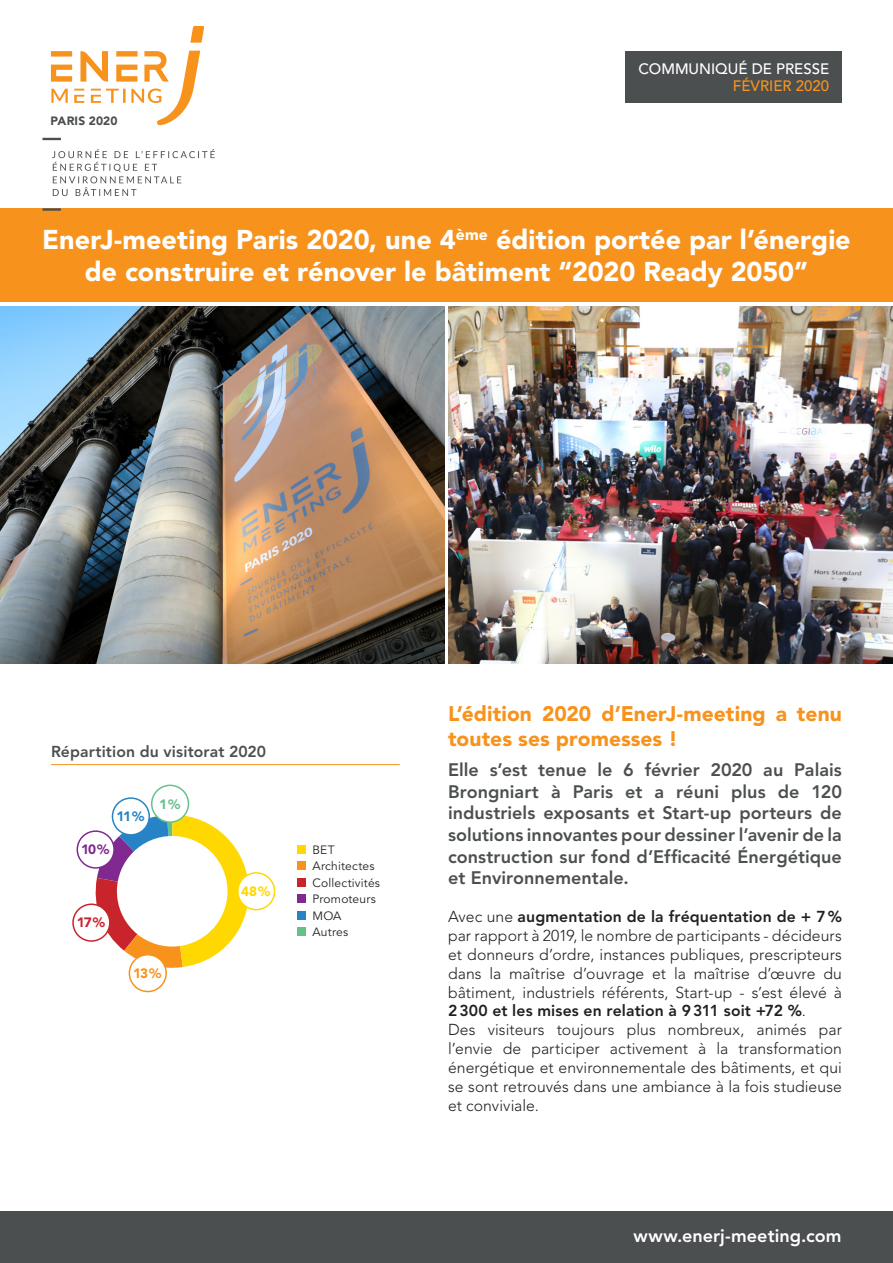
<style>
.page{position:relative;width:893px;height:1263px;background:#fff}
.page>*{position:absolute;margin:0;border:0;box-sizing:border-box;transform-origin:0 0}
.t1{font:900 27px "Avenir";color:#fff}
.t2{font:900 21px/25.2px "Avenir";color:#f7931d}
.t3{font:800 18px/21.6px "Avenir";letter-spacing:.005em;color:#4c4f50;text-align:justify}
.t4{font:800 18px "Avenir";letter-spacing:.005em;color:#fff}
.t5{font:300 15.75px/18.9px "Avenir";letter-spacing:.005em;color:#231f20;text-align:justify}
.t6{font:800 15.75px "Avenir";letter-spacing:.01em;color:#4c4f50}
.t7{font:500 15px "Avenir";color:#fff}
.t8{font:500 15px "Avenir";color:#f7931d}
.t9{font:900 13.5px "Avenir";color:#ffd801}
.t10{font:900 13.5px "Avenir";color:#f7931d}
.t11{font:900 13.5px "Avenir";color:#c8242b}
.t12{font:900 13.5px "Avenir";color:#802990}
.t13{font:900 13.5px "Avenir";color:#2783c5}
.t14{font:900 13.5px "Avenir";color:#65c18b}
.t15{font:12px "Avenir";letter-spacing:.015em;color:#231f20}
.t16{font:900 12px "Avenir";letter-spacing:.015em;color:#4c4f50}
.s1{font-weight:800}
</style>
<div class="page">
<img style="left:0;top:306px;width:444px;height:357px">
<img style="left:448px;top:306px;width:444px;height:357px">
<div style="left:625px;top:51px;width:217px;height:52px;background:#4c4f50"></div>
<div style="left:0;top:1212px;width:892px;height:51px;background:#4c4f50"></div>
<div style="left:0;top:208px;width:893px;height:94px;background:#f7931d"></div>
<svg style="left:43px;top:138px;width:172px;height:73px"></svg>
<svg style="left:51px;top:26px;width:153px;height:99px"></svg>
<hr style="left:51px;top:764px;width:349px;height:1px;background:#f7931d">
<div style="left:298px;top:845px;width:8px;height:9px;background:#ffd801"></div>
<div style="left:298px;top:862px;width:8px;height:8px;background:#f7931d"></div>
<div style="left:298px;top:878px;width:8px;height:9px;background:#c8242b"></div>
<div style="left:298px;top:895px;width:8px;height:8px;background:#802990"></div>
<div style="left:298px;top:911px;width:8px;height:9px;background:#2783c5"></div>
<div style="left:298px;top:928px;width:8px;height:8px;background:#65c18b"></div>
<svg style="left:95px;top:815px;width:154px;height:154px"></svg>
<div style="left:117px;top:836px;width:110px;height:110px;background:#fff;border-radius:50%"></div>
<div style="left:238px;top:873px;width:37px;height:37px;background:#fff;border-radius:50%"></div>
<div style="left:237px;top:872px;width:38px;height:38px;border:2px solid #ffd801;border-radius:50%"></div>
<div style="left:129px;top:955px;width:37px;height:36px;background:#fff;border-radius:50%"></div>
<div style="left:129px;top:954px;width:38px;height:38px;border:2px solid #f7931d;border-radius:50%"></div>
<div style="left:73px;top:904px;width:37px;height:37px;background:#fff;border-radius:50%"></div>
<div style="left:72px;top:903px;width:39px;height:39px;border:2px solid #c8242b;border-radius:50%"></div>
<div style="left:77px;top:831px;width:37px;height:37px;background:#fff;border-radius:50%"></div>
<div style="left:77px;top:830px;width:38px;height:39px;border:2px solid #802990;border-radius:50%"></div>
<div style="left:112px;top:798px;width:37px;height:37px;background:#fff;border-radius:50%"></div>
<div style="left:112px;top:797px;width:38px;height:39px;border:2px solid #2783c5;border-radius:50%"></div>
<div style="left:152px;top:785px;width:36px;height:37px;background:#fff;border-radius:50%"></div>
<div style="left:151px;top:784px;width:38px;height:39px;border:2px solid #65c18b;border-radius:50%"></div>
<p class="t16" style="left:51px;top:114px;width:68px">PARIS 2020</p>
<p class="t7" style="left:638px;top:60px;width:192px">COMMUNIQUÉ DE PRESSE</p>
<p class="t8" style="left:733px;top:77px;width:98px">FÉVRIER 2020</p>
<p class="t1" style="left:42px;top:223px;width:810px">EnerJ-meeting Paris 2020, une 4<sup>ème</sup> édition portée par l’énergie</p>
<p class="t1" style="left:85px;top:255px;width:725px">de construire et rénover le bâtiment “2020 Ready 2050”</p>
<p class="t6" style="left:51px;top:743px;width:217px">Répartition du visitorat 2020</p>
<p class="t13" style="left:116px;top:808px;width:30px">11%</p>
<p class="t12" style="left:81px;top:841px;width:30px">10%</p>
<p class="t14" style="left:159px;top:796px;width:23px">1%</p>
<p class="t11" style="left:77px;top:914px;width:30px">17%</p>
<p class="t10" style="left:133px;top:965px;width:30px">13%</p>
<p class="t9" style="left:241px;top:883px;width:31px">48%</p>
<p class="t15" style="left:313px;top:842px;width:24px">BET</p>
<p class="t15" style="left:313px;top:859px;width:63px">Architectes</p>
<p class="t15" style="left:313px;top:875px;width:69px">Collectivités</p>
<p class="t15" style="left:313px;top:892px;width:65px">Promoteurs</p>
<p class="t15" style="left:313px;top:908px;width:30px">MOA</p>
<p class="t15" style="left:313px;top:925px;width:37px">Autres</p>
<p class="t2" style="left:448px;top:701px;width:395px">L’édition 2020 d’EnerJ-meeting a tenu toutes ses promesses !</p>
<p class="t3" style="left:448px;top:759px;width:395px">Elle s’est tenue le 6 février 2020 au Palais Brongniart à Paris et a réuni plus de 120 industriels exposants et Start-up porteurs de solutions innovantes pour dessiner l’avenir de la construction sur fond d’Efficacité Énergétique et Environnementale.</p>
<p class="t5" style="left:448px;top:907px;width:395px">Avec une <span class="s1">augmentation de la fréquentation de + 7% </span>par rapport à 2019, le nombre de participants - décideurs et donneurs d’ordre, instances publiques, prescripteurs dans la maîtrise d’ouvrage et la maîtrise d’œuvre du bâtiment, industriels référents, Start-up - s’est élevé à <span class="s1">2300 et les mises en relation à 9311 soit +72 %</span>.</p>
<p class="t5" style="left:448px;top:1020px;width:395px">Des visiteurs toujours plus nombreux, animés par l’envie de participer activement à la transformation énergétique et environnementale des bâtiments, et qui se sont retrouvés dans une ambiance à la fois studieuse et conviviale.</p>
<p class="t4" style="left:633px;top:1225px;width:210px">www.enerj-meeting.com</p>
</div>
